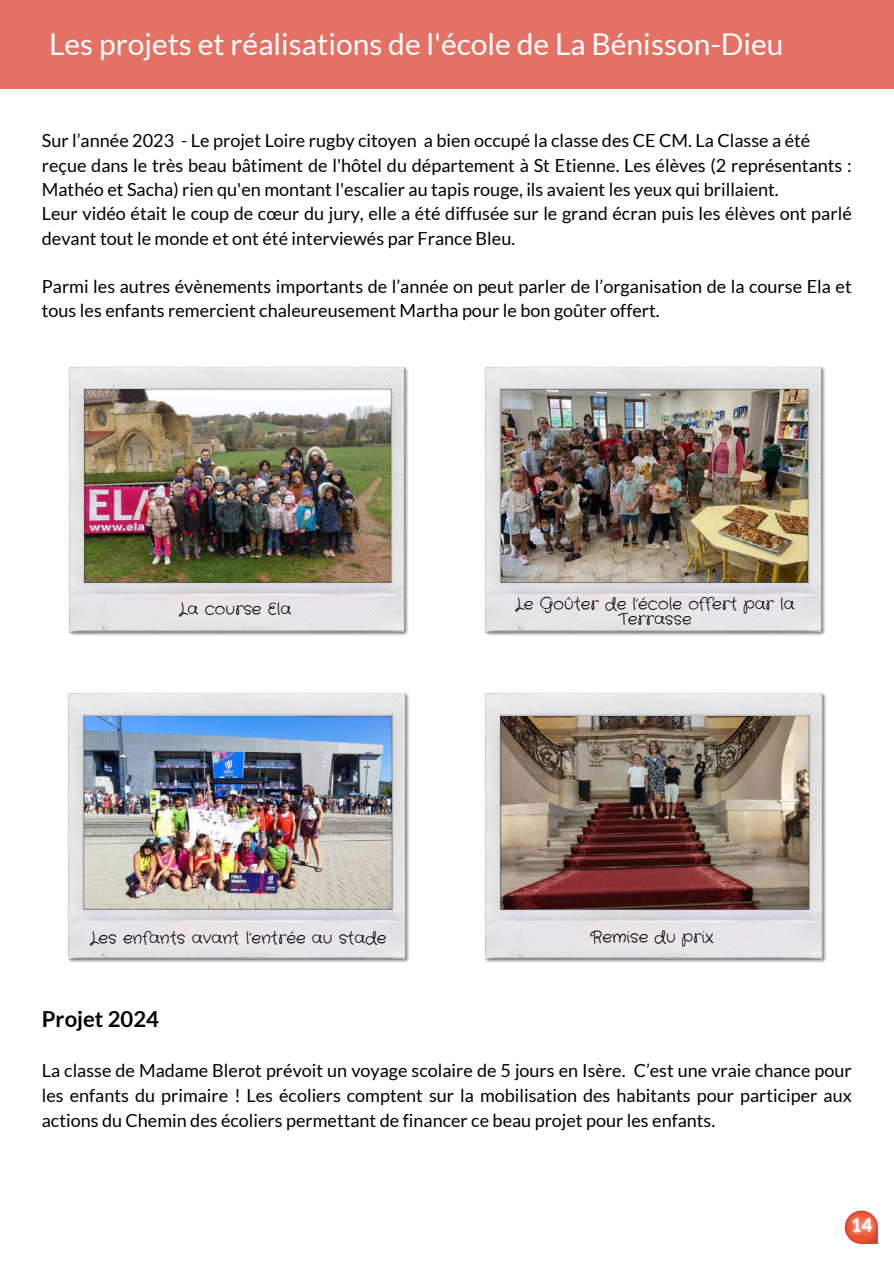
<style>
.page{position:relative;width:894px;height:1264px;background:#fff}
.page>*{position:absolute;margin:0;border:0;box-sizing:border-box;transform-origin:0 0}
.t1{font:30px "Lato";color:#fff}
.t2{font:700 22.05px "Lato";color:#000}
.t3{font:18px/24.3px "Lato";color:#000}
.t4{font:16.5px/15.8px "Crafty Girls";color:#000;text-align:center}
</style>
<div class="page">
<div style="left:0;top:0;width:893px;height:89px;background:#e47164"></div>
<img style="left:484px;top:692px;width:342px;height:271px">
<img style="left:68px;top:366px;width:341px;height:270px">
<img style="left:484px;top:366px;width:341px;height:270px">
<img style="left:67px;top:692px;width:342px;height:271px">
<img style="left:844px;top:1210px;width:34px;height:34px">
<h1 class="t1" style="left:49px;top:26px;width:735px">Les projets et réalisations de l'école de La Bénisson-Dieu</h1>
<p class="t3" style="left:42px;top:128px;width:811px">Sur l’année 2023 - Le projet Loire rugby citoyen a bien occupé la classe des CE CM. La Classe a été reçue dans le très beau bâtiment de l'hôtel du département à St Etienne. Les élèves (2 représentants :<br>Mathéo et Sacha) rien qu'en montant l'escalier au tapis rouge, ils avaient les yeux qui brillaient.<br>Leur vidéo était le coup de cœur du jury, elle a été diffusée sur le grand écran puis les élèves ont parlé devant tout le monde et ont été interviewés par France Bleu.</p>
<p class="t3" style="left:42px;top:274px;width:811px">Parmi les autres évènements importants de l’année on peut parler de l’organisation de la course Ela et tous les enfants remercient chaleureusement Martha pour le bon goûter offert.</p>
<p class="t4" style="left:179px;top:602px;width:114px">La course Ela</p>
<p class="t4" style="left:515px;top:596px;width:281px">Le Goûter de l’école offert par la<br>Terrasse</p>
<p class="t4" style="left:90px;top:931px;width:298px">Les enfants avant l’entrée au stade</p>
<p class="t4" style="left:590px;top:929px;width:125px">Remise du prix</p>
<p class="t2" style="left:42px;top:1004px;width:119px">Projet 2024</p>
<p class="t3" style="left:42px;top:1057px;width:811px;line-height:24.8px;text-align:justify">La classe de Madame Blerot prévoit un voyage scolaire de 5 jours en Isère. C’est une vraie chance pour les enfants du primaire ! Les écoliers comptent sur la mobilisation des habitants pour participer aux actions du Chemin des écoliers permettant de financer ce beau projet pour les enfants.</p>
</div>
